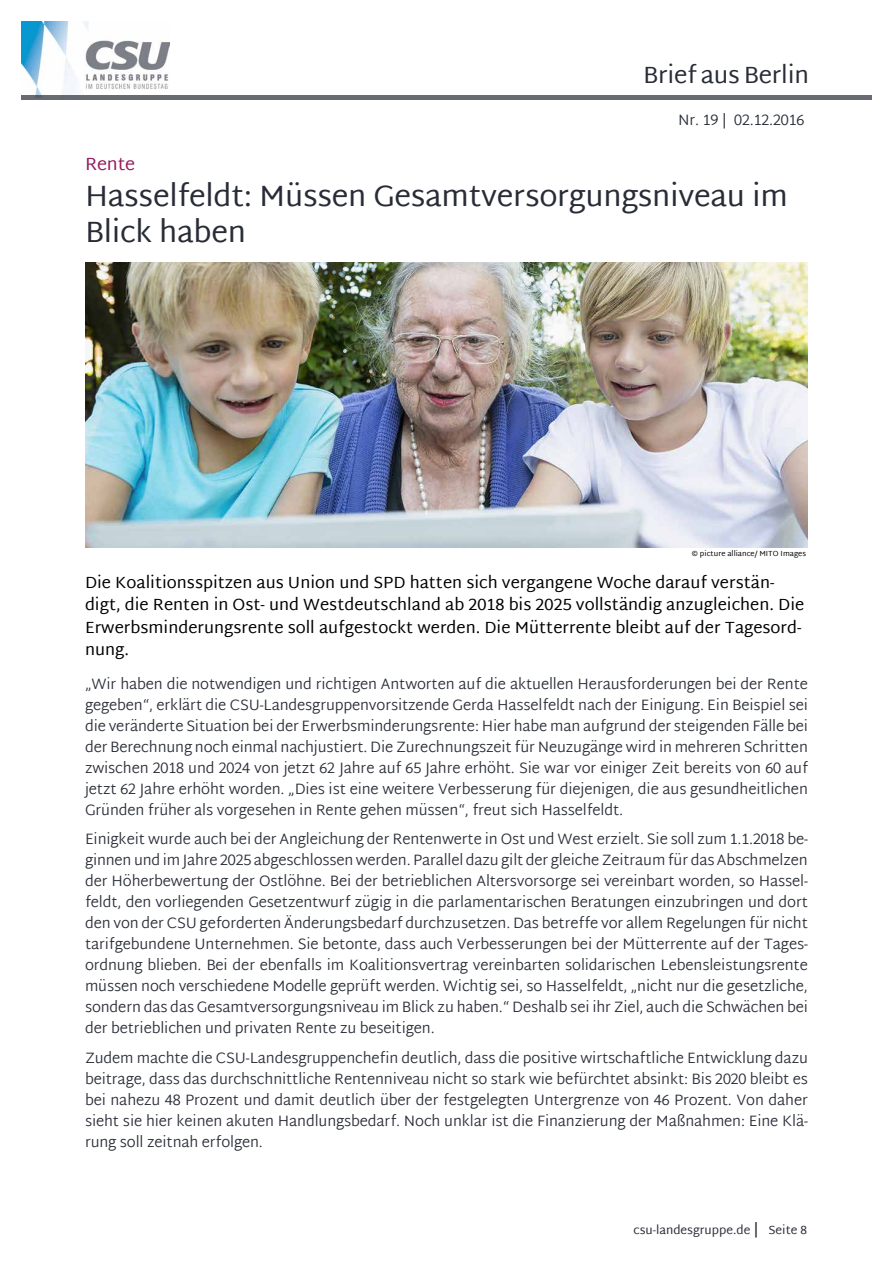
<style>
.page{position:relative;width:893px;height:1263px;background:#fff}
.page>*{position:absolute;margin:0;border:0;box-sizing:border-box;transform-origin:0 0}
._03_BaB_Ü_Fett_Artik{font:30px/36px "Martel Sans";letter-spacing:-.01em;color:#282c36}
.t1{font:24px "Martel Sans";letter-spacing:-.01em;color:#282c36}
._03_BaB_Ü_Beere_Arti{font:18px "Martel Sans";letter-spacing:-.01em;color:#951d5e}
._03_BaB_Teaser{font:16.5px/22.5px "Martel Sans";color:#000}
._04_BaB_Fließtext{font:300 15px/21px "Martel Sans";letter-spacing:-.01em;color:#282c36;text-align:justify}
.t2{font:12px "Martel Sans";color:#282c36}
._13_BaB_Rechtevermer{font:7.5px "Martel Sans";color:#000}
.s1{font-size:15px}
</style>
<div class="page">
<img style="left:21px;top:21px;width:149px;height:75px">
<hr style="left:21px;top:96px;width:851px;height:4px;background:#686b72">
<img style="left:85px;top:263px;width:723px;height:284px">
<h2 class="t1" style="left:643px;top:61px;width:167px">Brief aus Berlin</h2>
<p class="_04_BaB_Fließtext" style="left:678px;top:110px;width:128px">Nr. 19 | 02.12.2016</p>
<p class="_03_BaB_Ü_Beere_Arti" style="left:85px;top:153px;width:52px">Rente</p>
<p class="_03_BaB_Ü_Fett_Artik" style="left:85px;top:177px;width:704px">Hasselfeldt: Müssen Gesamtversorgungsniveau im<br>Blick haben</p>
<p class="_13_BaB_Rechtevermer" style="left:692px;top:549px;width:116px">© picture alliance/ MITO Images</p>
<p class="_03_BaB_Teaser" style="left:85px;top:571px;width:721px">Die Koalitionsspitzen aus Union und SPD hatten sich vergangene Woche darauf verstän&shy;digt, die Renten in Ost- und Westdeutschland ab 2018 bis 2025 vollständig anzugleichen. Die Erwerbsminderungsrente soll aufgestockt werden. Die Mütterrente bleibt auf der Tagesord&shy;nung.</p>
<p class="_04_BaB_Fließtext" style="left:85px;top:674px;width:724px">„Wir haben die notwendigen und richtigen Antworten auf die aktuellen Herausforderungen bei der Rente gegeben“, erklärt die CSU-Landesgruppenvorsitzende Gerda Hasselfeldt nach der Einigung. Ein Beispiel sei die veränderte Situation bei der Erwerbsminderungsrente: Hier habe man aufgrund der steigenden Fälle bei der Berechnung noch einmal nachjustiert. Die Zurechnungszeit für Neuzugänge wird in mehreren Schritten zwischen 2018 und 2024 von jetzt 62 Jahre auf 65 Jahre erhöht. Sie war vor einiger Zeit bereits von 60 auf jetzt 62 Jahre erhöht worden. „Dies ist eine weitere Verbesserung für diejenigen, die aus gesundheitlichen Gründen früher als vorgesehen in Rente gehen müssen“, freut sich Hasselfeldt.</p>
<p class="_04_BaB_Fließtext" style="left:85px;top:830px;width:724px">Einigkeit wurde auch bei der Angleichung der Rentenwerte in Ost und West erzielt. Sie soll zum 1.1.2018 be&shy;ginnen und im Jahre 2025 abgeschlossen werden. Parallel dazu gilt der gleiche Zeitraum für das Abschmelzen der Höherbewertung der Ostlöhne. Bei der betrieblichen Altersvorsorge sei vereinbart worden, so Hassel&shy;feldt, den vorliegenden Gesetzentwurf zügig in die parlamentarischen Beratungen einzubringen und dort den von der CSU geforderten Änderungsbedarf durchzusetzen. Das betreffe vor allem Regelungen für nicht tarifgebundene Unternehmen. Sie betonte, dass auch Verbesserungen bei der Mütterrente auf der Tages&shy;ordnung blieben. Bei der ebenfalls im Koalitionsvertrag vereinbarten solidarischen Lebensleistungsrente müssen noch verschiedene Modelle geprüft werden. Wichtig sei, so Hasselfeldt, „nicht nur die gesetzliche, sondern das das Gesamtversorgungsniveau im Blick zu haben.“ Deshalb sei ihr Ziel, auch die Schwächen bei der betrieblichen und privaten Rente zu beseitigen.</p>
<p class="_04_BaB_Fließtext" style="left:85px;top:1048px;width:724px">Zudem machte die CSU-Landesgruppenchefin deutlich, dass die positive wirtschaftliche Entwicklung dazu beitrage, dass das durchschnittliche Rentenniveau nicht so stark wie befürchtet absinkt: Bis 2020 bleibt es bei nahezu 48 Prozent und damit deutlich über der festgelegten Untergrenze von 46 Prozent. Von daher sieht sie hier keinen akuten Handlungsbedarf. Noch unklar ist die Finanzierung der Maßnahmen: Eine Klä&shy;rung soll zeitnah erfolgen.</p>
<p class="t2" style="left:633px;top:1223px;width:175px">csu-landesgruppe.de <span class="s1">|</span> Seite 8</p>
</div>
